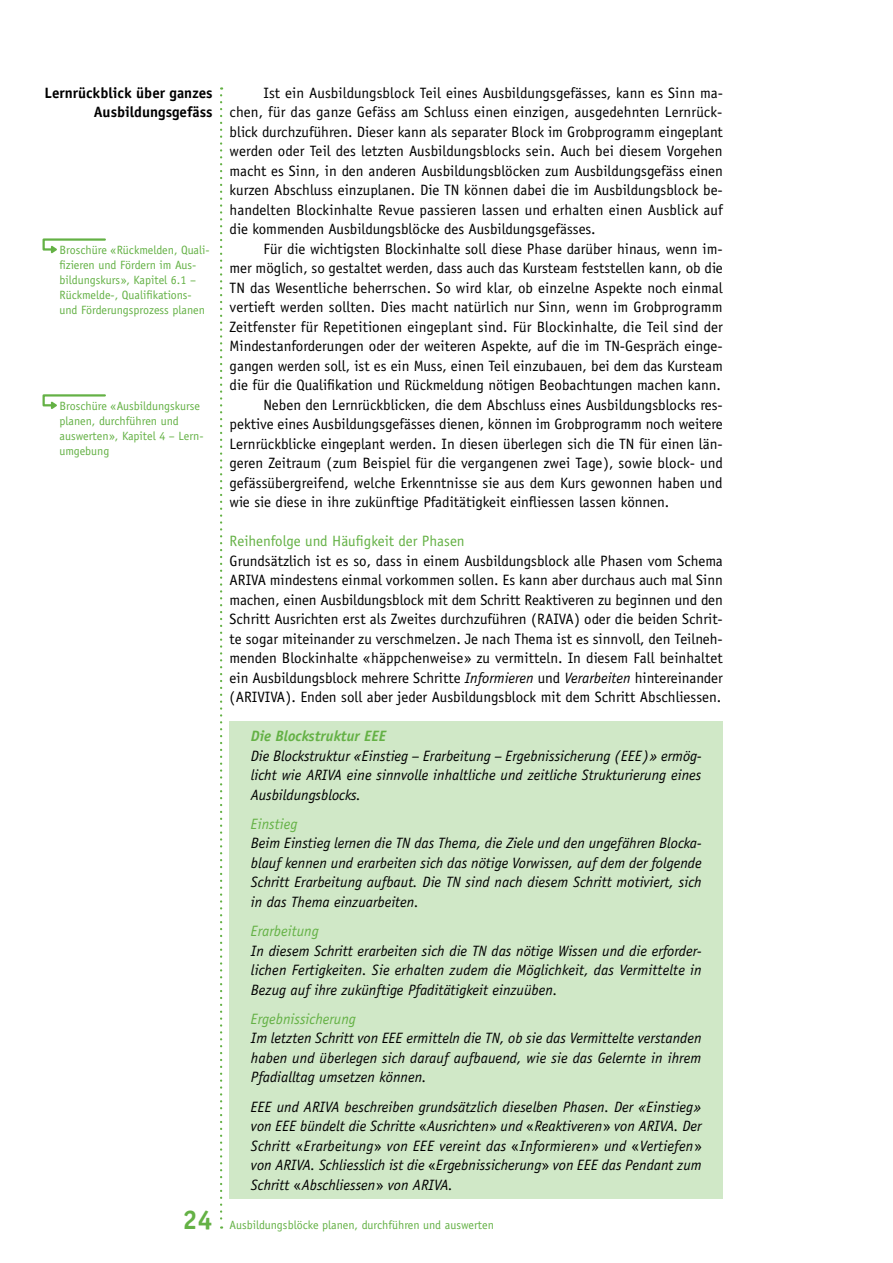
<style>
.page{position:relative;width:893px;height:1263px;background:#fff}
.page>*{position:absolute;margin:0;border:0;box-sizing:border-box;transform-origin:0 0}
.t1{font:700 27px "Officina Sans";color:#64b145}
.t2{font:15px/19.5px "Officina Sans";color:#000;text-align:justify}
.t3{font:italic 15px/19.5px "Officina Sans";color:#000;text-align:justify}
.t4{font:700 15px/19.5px "Officina Sans";color:#000;text-align:right}
.t5{font:italic 15px "Officina Sans";color:#64b145}
.t6{font:15px "Officina Sans";color:#64b145}
.t7{font:italic 700 15px "Officina Sans";color:#64b145}
.t8{font:12px/15px "Officina Sans";color:#64b145}
.s1{font-style:italic}
.s2{font-style:normal}
</style>
<div class="page">
<div style="left:230px;top:721px;width:493px;height:478px;background:#d0e8c7"></div>
<svg style="left:220px;top:87px;width:2px;height:1142px"></svg>
<svg style="left:42px;top:394px;width:64px;height:15px"></svg>
<svg style="left:42px;top:238px;width:64px;height:15px"></svg>
<p class="t4" style="left:45px;top:82px;width:170px">Lernrückblick über ganzes<br>Ausbildungsgefäss</p>
<p class="t8" style="left:60px;top:242px;width:152px">Broschüre «Rückmelden, Quali&shy;fizieren und Fördern im Aus&shy;bildungskurs», Kapitel 6.1 –<br>Rückmelde-, Qualifikations&shy;und Förderungsprozess planen</p>
<p class="t8" style="left:60px;top:398px;width:144px">Broschüre «Ausbildungskurse planen, durchführen und auswerten», Kapitel 4 – Lern&shy;umgebung</p>
<p class="t2" style="left:230px;top:83px;width:495px;text-indent:34px">Ist ein Ausbildungsblock Teil eines Ausbildungsgefässes, kann es Sinn ma&shy;chen, für das ganze Gefäss am Schluss einen einzigen, ausgedehnten Lernrück&shy;blick durchzuführen. Dieser kann als separater Block im Grobprogramm eingeplant werden oder Teil des letzten Ausbildungsblocks sein. Auch bei diesem Vorgehen macht es Sinn, in den anderen Ausbildungsblöcken zum Ausbildungsgefäss einen kurzen Abschluss einzuplanen. Die TN können dabei die im Ausbildungsblock be&shy;handelten Blockinhalte Revue passieren lassen und erhalten einen Ausblick auf die kommenden Ausbildungsblöcke des Ausbildungsgefässes.</p>
<p class="t2" style="left:264px;top:239px;width:461px">Für die wichtigsten Blockinhalte soll diese Phase darüber hinaus, wenn im-</p>
<p class="t2" style="left:230px;top:258px;width:495px">mer möglich, so gestaltet werden, dass auch das Kursteam feststellen kann, ob die</p>
<p class="t2" style="left:230px;top:278px;width:495px">TN das Wesentliche beherrschen. So wird klar, ob einzelne Aspekte noch einmal</p>
<p class="t2" style="left:230px;top:297px;width:494px">vertieft werden sollten. Dies macht natürlich nur Sinn, wenn im Grobprogramm</p>
<p class="t2" style="left:230px;top:317px;width:495px">Zeitfenster für Repetitionen eingeplant sind. Für Blockinhalte, die Teil sind der</p>
<p class="t2" style="left:230px;top:336px;width:494px">Mindestanforderungen oder der weiteren Aspekte, auf die im TN-Gespräch einge-</p>
<p class="t2" style="left:230px;top:356px;width:495px">gangen werden soll, ist es ein Muss, einen Teil einzubauen, bei dem das Kursteam</p>
<p class="t2" style="left:230px;top:375px;width:493px">die für die Qualifikation und Rückmeldung nötigen Beobachtungen machen kann.</p>
<p class="t2" style="left:264px;top:395px;width:461px">Neben den Lernrückblicken, die dem Abschluss eines Ausbildungsblocks res-</p>
<p class="t2" style="left:230px;top:414px;width:495px">pektive eines Ausbildungsgefässes dienen, können im Grobprogramm noch weitere</p>
<p class="t2" style="left:230px;top:434px;width:495px">Lernrückblicke eingeplant werden. In diesen überlegen sich die TN für einen län-</p>
<p class="t2" style="left:230px;top:453px;width:495px">geren Zeitraum (zum Beispiel für die vergangenen zwei Tage), sowie block- und</p>
<p class="t2" style="left:230px;top:473px;width:494px">gefässübergreifend, welche Erkenntnisse sie aus dem Kurs gewonnen haben und</p>
<p class="t2" style="left:230px;top:492px;width:441px">wie sie diese in ihre zukünftige Pfaditätigkeit einfliessen lassen können.</p>
<p class="t6" style="left:230px;top:532px;width:237px">Reihenfolge und Häufigkeit der Phasen</p>
<p class="t2" style="left:230px;top:551px;width:495px">Grundsätzlich ist es so, dass in einem Ausbildungsblock alle Phasen vom Schema ARIVA mindestens einmal vorkommen sollen. Es kann aber durchaus auch mal Sinn machen, einen Ausbildungsblock mit dem Schritt Reaktiveren zu beginnen und den Schritt Ausrichten erst als Zweites durchzuführen (RAIVA) oder die beiden Schrit&shy;te sogar miteinander zu verschmelzen. Je nach Thema ist es sinnvoll, den Teilneh&shy;menden Blockinhalte «häppchenweise» zu vermitteln. In diesem Fall beinhaltet ein Ausbildungsblock mehrere Schritte <span class="s1">Informieren</span> und <span class="s1">Verarbeiten</span> hintereinander (ARIVIVA). Enden soll aber jeder Ausbildungsblock mit dem Schritt Abschliessen.</p>
<p class="t7" style="left:251px;top:727px;width:136px">Die Blockstruktur EEE</p>
<p class="t3" style="left:251px;top:746px;width:452px">Die Blockstruktur «Einstieg – Erarbeitung – Ergebnissicherung (EEE)» ermög&shy;licht wie ARIVA eine sinnvolle inhaltliche und zeitliche Strukturierung eines Ausbildungsblocks.</p>
<p class="t5" style="left:251px;top:815px;width:48px">Einstieg</p>
<p class="t3" style="left:251px;top:833px;width:452px">Beim Einstieg lernen die TN das Thema, die Ziele und den ungefähren Blocka&shy;blauf kennen und erarbeiten sich das nötige Vorwissen, auf dem der folgende Schritt Erarbeitung aufbaut. Die TN sind nach diesem Schritt motiviert, sich in das Thema einzuarbeiten.</p>
<p class="t5" style="left:251px;top:922px;width:69px">Erarbeitung</p>
<p class="t3" style="left:251px;top:941px;width:452px">In diesem Schritt erarbeiten sich die TN das nötige Wissen und die erforder&shy;lichen Fertigkeiten. Sie erhalten zudem die Möglichkeit, das Vermittelte in Bezug auf ihre zukünftige Pfaditätigkeit einzuüben.</p>
<p class="t5" style="left:251px;top:1010px;width:106px">Ergebnissicherung</p>
<p class="t3" style="left:251px;top:1028px;width:452px">Im letzten Schritt von EEE ermitteln die TN, ob sie das Vermittelte verstanden haben und überlegen sich darauf aufbauend, wie sie das Gelernte in ihrem Pfadialltag umsetzen können.</p>
<p class="t3" style="left:251px;top:1097px;width:452px">EEE und ARIVA beschreiben grundsätzlich dieselben Phasen. Der «Einstieg» von EEE bündelt die Schritte <span class="s2">«</span>Ausrichten<span class="s2">»</span> und <span class="s2">«</span>Reaktiveren<span class="s2">»</span> von ARIVA. Der Schritt <span class="s2">«</span>Erarbeitung<span class="s2">»</span> von EEE vereint das <span class="s2">«</span>Informieren<span class="s2">»</span> und <span class="s2">«</span>Vertiefen<span class="s2">» </span>von ARIVA. Schliesslich ist die <span class="s2">«</span>Ergebnissicherung<span class="s2">»</span> von EEE das Pendant zum Schritt <span class="s2">«</span>Abschliessen<span class="s2">»</span> von ARIVA.</p>
<h1 class="t1" style="left:183px;top:1202px;width:32px">24</h1>
<p class="t8" style="left:230px;top:1217px;width:266px">Ausbildungsblöcke planen, durchführen und auswerten</p>
</div>
